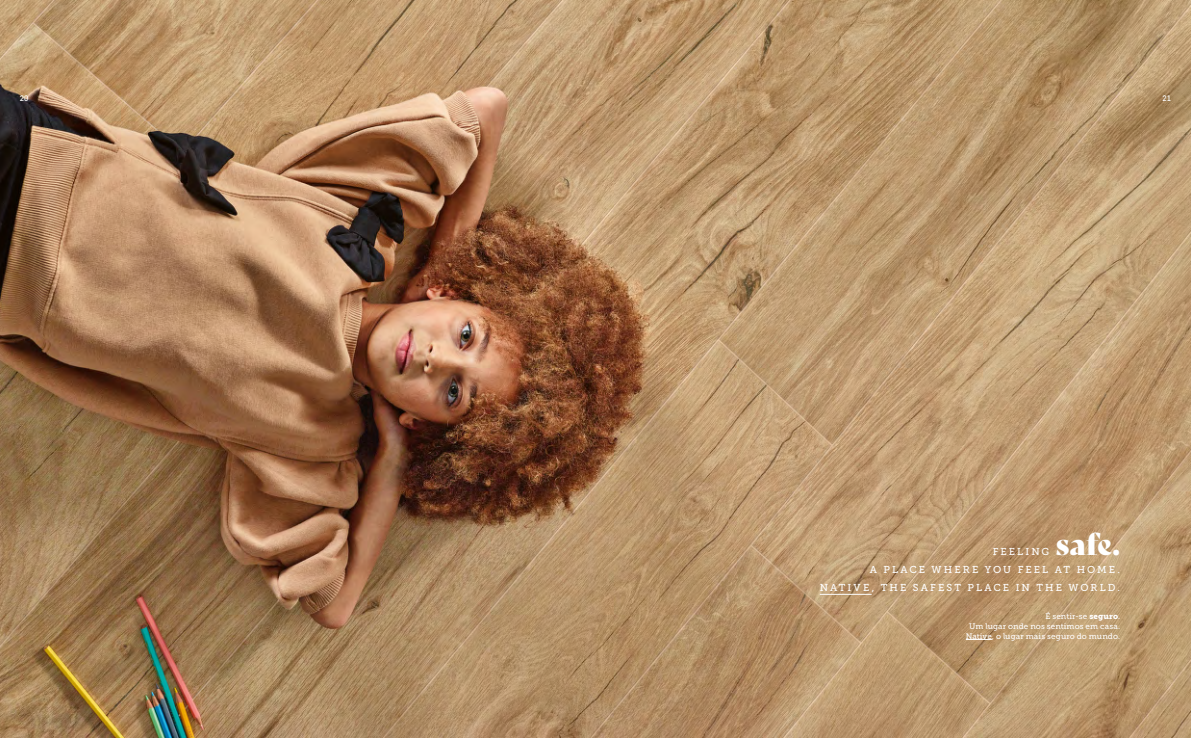
<style>
.page{position:relative;width:1191px;height:738px;background:#fff}
.page>*{position:absolute;margin:0;border:0;box-sizing:border-box;transform-origin:0 0}
.t1{font:30px "Bely Display";color:#fff}
.t2{font:10px/18px "Museo Slab 500";letter-spacing:.205em;color:#fff;text-align:right}
.t3{font:8px/10px "Museo Slab 500";letter-spacing:.01em;color:#fff;text-align:right}
.t4{font:500 8px "Core Sans D45";color:#fff}
.s1{font-family:"Museo Slab 900"}
</style>
<div class="page">
<img style="left:0;top:0;width:1191px;height:737px">
<hr style="left:819px;top:593px;width:52px;height:1px;background:#fff">
<svg style="left:965px;top:638px;width:27px;height:1px"></svg>
<p class="t4" style="left:20px;top:93px;width:10px">20</p>
<p class="t4" style="left:1162px;top:93px;width:10px">21</p>
<h1 class="t1" style="left:1055px;top:519px;width:66px">safe.</h1>
<p class="t2" style="left:819px;top:560px;width:302px">A PLACE WHERE YOU FEEL AT HOME.<br>NATIVE, THE SAFEST PLACE IN THE WORLD.</p>
<p class="t3" style="left:965px;top:610px;width:156px">É sentir-se <span class="s1">seguro</span>.<br>Um lugar onde nos sentimos em casa.<br>Native, o lugar mais seguro do mundo.</p>
<p class="t2" style="left:992px;top:542px;width:58px">FEELING</p>
</div>
